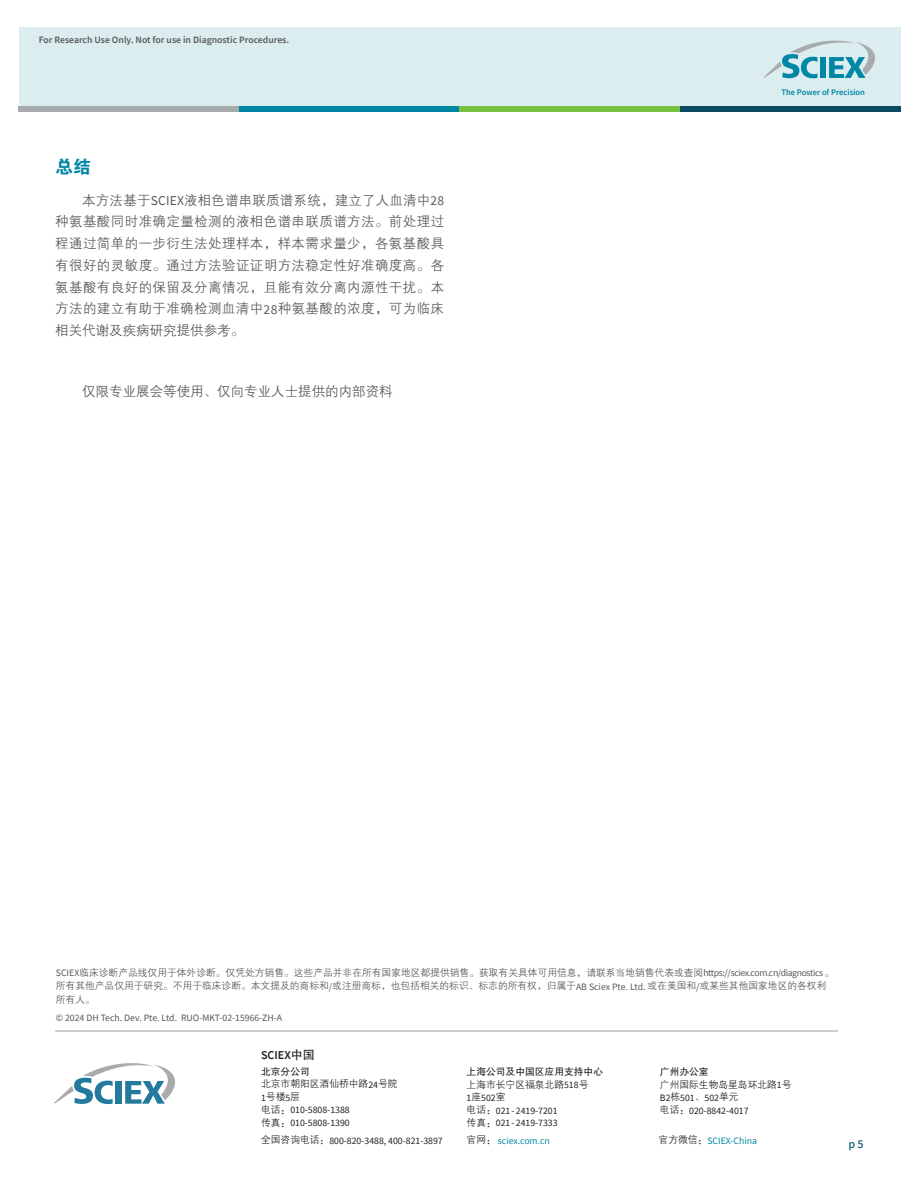
<style>
.page{position:relative;width:918px;height:1188px;background:#fff}
.page>*{position:absolute;margin:0;border:0;box-sizing:border-box;transform-origin:0 0}
.t1{font:18px "FZDHTK GBK1 0";color:#0087a6}
.t2{font:13.5px/21.8px "FZZDXK GBK1 0";color:#57585a;text-align:justify}
.t3{font:600 12px "Source Sans Pro";color:#231f20}
.t4{font:600 12px "Source Sans Pro";color:#266983}
.t5{font:9.75px/13.5px "FZZDXK GBK1 0";color:#57585a}
.t6{font:9.75px/12.8px "Source Sans Pro";color:#231f20}
.t7{font:600 9.75px "Source Sans Pro";color:#575a5c}
.t8{font:9.75px/12.8px "FZZDXK GBK1 0";color:#231f20}
.t9{font:9.75px "Source Sans Pro";color:#57585a}
.t10{font:9.75px "Source Sans Pro";color:#0087a6}
.t11{font:9.75px "FZHTK GBK1 0";color:#231f20}
.t12{font:600 8.55px "Source Sans Pro";color:#0087a6}
.s1{font-family:"Source Sans Pro"}
.s2{font-family:"FZHTK GBK1 0";font-weight:400}
.s3{font-family:"FZZDXK GBK1 0"}
.s4{font-family:"FZZDXK GBK1 0";color:#231f20}
</style>
<div class="page">
<hr style="left:55px;top:1031px;width:783px;height:1px;background:#bebfc2">
<svg style="left:53px;top:1063px;width:122px;height:41px"></svg>
<div style="left:19px;top:27px;width:881px;height:84px;background:#dbedef"></div>
<div style="left:19px;top:106px;width:220px;height:5px;background:#a8abac"></div>
<div style="left:239px;top:106px;width:220px;height:5px;background:#0087a6"></div>
<div style="left:459px;top:106px;width:221px;height:5px;background:#79c142"></div>
<div style="left:680px;top:106px;width:220px;height:5px;background:#0c4a63"></div>
<svg style="left:763px;top:41px;width:112px;height:37px"></svg>
<p class="t7" style="left:39px;top:33px;width:252px">For Research Use Only. Not for use in Diagnostic Procedures.</p>
<h1 class="t1" style="left:55px;top:157px;width:37px">总结</h1>
<p class="t2" style="left:55px;top:189px;width:390px;text-indent:27px">本方法基于<span class="s1">SCIEX</span>液相色谱串联质谱系统，建立了人血清中<span class="s1">28</span>种氨基酸同时准确定量检测的液相色谱串联质谱方法。前处理过程通过简单的一步衍生法处理样本，样本需求量少，各氨基酸具有很好的灵敏度。通过方法验证证明方法稳定性好准确度高。各氨基酸有良好的保留及分离情况，且能有效分离内源性干扰。本方法的建立有助于准确检测血清中<span class="s1">28</span>种氨基酸的浓度，可为临床相关代谢及疾病研究提供参考。</p>
<p class="t2" style="left:82px;top:380px;width:312px">仅限专业展会等使用、仅向专业人士提供的内部资料</p>
<p class="t12" style="left:782px;top:86px;width:85px">The Power of Precision</p>
<p class="t5" style="left:56px;top:966px;width:780px"><span class="s1">SCIEX</span>临床诊断产品线仅用于体外诊断。仅凭处方销售。这些产品并非在所有国家地区都提供销售。获取有关具体可用信息，请联系当地销售代表或查阅<span class="s1">https://sciex.com.cn/diagnostics</span> 。所有其他产品仅用于研究。不用于临床诊断。本文提及的商标和<span class="s1">/</span>或注册商标，也包括相关的标识、标志的所有权，归属于<span class="s1">AB Sciex Pte. Ltd.</span> 或在美国和<span class="s1">/</span>或某些其他国家地区的各权利所有人。</p>
<p class="t9" style="left:56px;top:1011px;width:228px">© 2024 DH Tech. Dev. Pte. Ltd. RUO-MKT-02-15966-ZH-A</p>
<p class="t3" style="left:261px;top:1047px;width:55px">SCIEX<span class="s2">中国</span></p>
<p class="t11" style="left:261px;top:1066px;width:50px">北京分公司</p>
<p class="t8" style="left:261px;top:1078px;width:138px">北京市朝阳区酒仙桥中路<span class="s1">24</span>号院<br><span class="s1">1</span>号楼<span class="s1">5</span>层</p>
<p class="t6" style="left:261px;top:1104px;width:90px"><span class="s3">电话：</span>010-5808-1388<span class="s3">传真：</span>010-5808-1390</p>
<p class="t11" style="left:467px;top:1066px;width:138px">上海公司及中国区应用支持中心</p>
<p class="t8" style="left:467px;top:1078px;width:123px">上海市长宁区福泉北路<span class="s1">518</span>号</p>
<p class="t6" style="left:467px;top:1091px;width:93px">1<span class="s3">座</span>502<span class="s3">室<br>电话：</span>021 - 2419-7201<span class="s3">传真：</span>021 - 2419-7333</p>
<p class="t11" style="left:660px;top:1066px;width:50px">广州办公室</p>
<p class="t8" style="left:660px;top:1078px;width:133px">广州国际生物岛星岛环北路<span class="s1">1</span>号</p>
<p class="t6" style="left:660px;top:1091px;width:90px">B2<span class="s3">栋</span>501<span class="s3">、</span>502<span class="s3">单元电话：</span>020-8842-4017</p>
<p class="t6" style="left:261px;top:1134px;width:183px"><span class="s3">全国咨询电话：</span>800-820-3488, 400-821-3897</p>
<p class="t10" style="left:467px;top:1134px;width:85px"><span class="s4">官网：</span> sciex.com.cn</p>
<p class="t10" style="left:659px;top:1134px;width:100px"><span class="s4">官方微信：</span>SCIEX-China</p>
<p class="t4" style="left:848px;top:1136px;width:17px">p 5</p>
</div>
